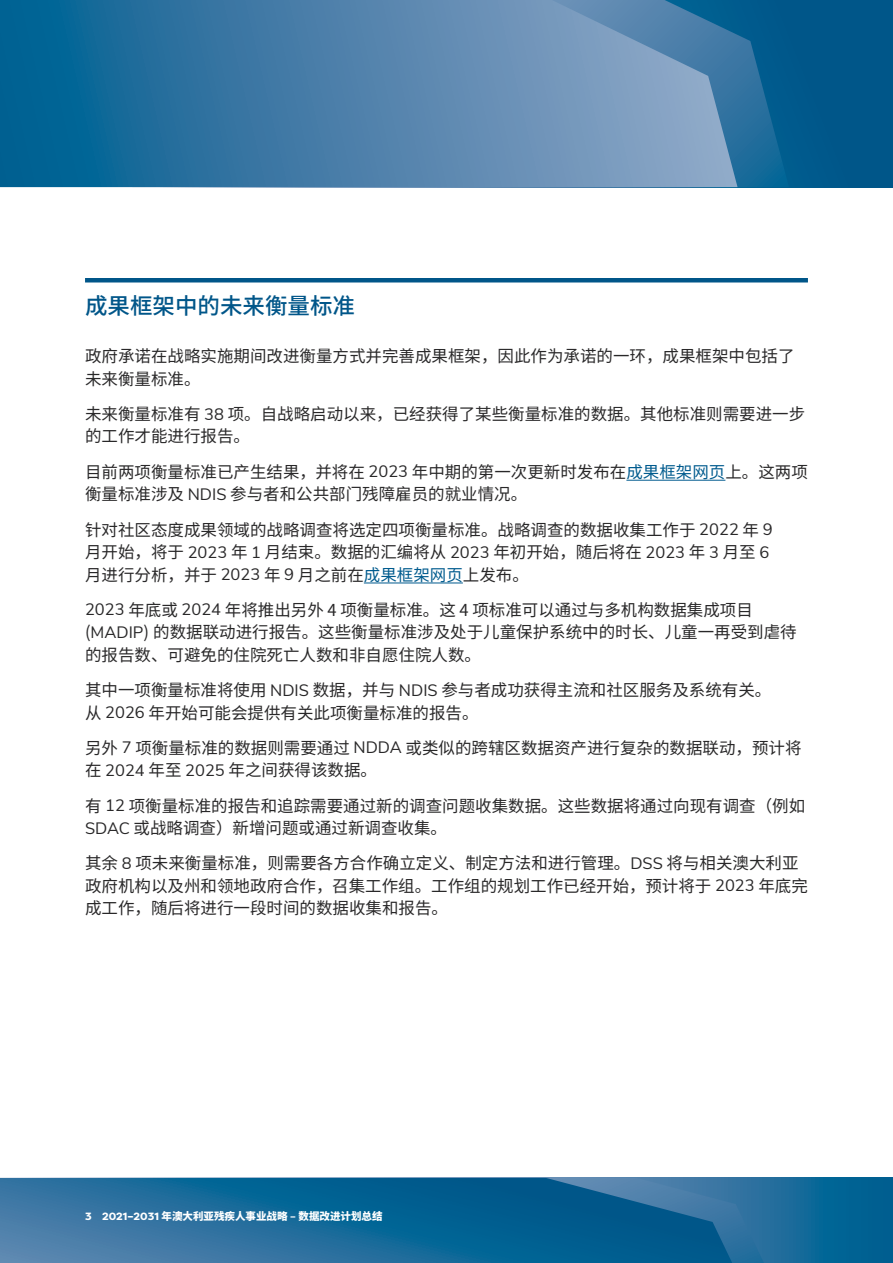
<style>
.page{position:relative;width:893px;height:1263px;background:#fff}
.page>*{position:absolute;margin:0;border:0;box-sizing:border-box;transform-origin:0 0}
.t1{font:500 22.5px "Noto Sans CJ Ksc";color:#005689}
.t2{font:16.5px/22.5px "Noto Sans CJ Ksc";color:#292829}
.t3{font:900 10.5px "Noto Sans CJ Ksc";color:#fff}
.s1{font-family:"Nunito Sans"}
.s2{color:#005b8e}
.s3{font-family:"Filson Pro";font-weight:800}
</style>
<div class="page">
<svg style="left:770px;top:1178px;width:123px;height:85px;background:#096595"></svg>
<svg style="left:738px;top:1178px;width:32px;height:85px;background:#2a6f9e"></svg>
<svg style="left:0;top:1178px;width:738px;height:85px;background:#1c6a99"></svg>
<div style="left:0;top:0;width:893px;height:187px;background:#005689"></div>
<svg style="left:737px;top:34px;width:52px;height:153px"></svg>
<svg style="left:0;top:0;width:737px;height:187px;background:#4880aa"></svg>
<hr style="left:85px;top:278px;width:723px;height:4px;background:#005689">
<hr style="left:626px;top:480px;width:99px;height:1px;background:#005b8e">
<hr style="left:364px;top:582px;width:99px;height:1px;background:#005b8e">
<h2 class="t1" style="left:85px;top:293px;width:271px">成果框架中的未来衡量标准</h2>
<p class="t2" style="left:85px;top:345px;width:711px">政府承诺在战略实施期间改进衡量方式并完善成果框架，因此作为承诺的一环，成果框架中包括了未来衡量标准。</p>
<p class="t2" style="left:85px;top:403px;width:722px">未来衡量标准有 <span class="s1">38</span> 项。自战略启动以来，已经获得了某些衡量标准的数据。其他标准则需要进一步的工作才能进行报告。</p>
<p class="t2" style="left:85px;top:461px;width:724px">目前两项衡量标准已产生结果，并将在 <span class="s1">2023</span> 年中期的第一次更新时发布在<span class="s2">成果框架网页</span>上。这两项衡量标准涉及 <span class="s1">NDIS</span> 参与者和公共部门残障雇员的就业情况。</p>
<p class="t2" style="left:85px;top:519px;width:689px">针对社区态度成果领域的战略调查将选定四项衡量标准。战略调查的数据收集工作于 <span class="s1">2022</span> 年 <span class="s1">9</span>月开始，将于 <span class="s1">2023</span> 年 <span class="s1">1</span> 月结束。数据的汇编将从 <span class="s1">2023</span> 年初开始，随后将在 <span class="s1">2023</span> 年 <span class="s1">3</span> 月至 <span class="s1">6</span>月进行分析，并于 <span class="s1">2023</span> 年 <span class="s1">9</span> 月之前在<span class="s2">成果框架网页</span>上发布。</p>
<p class="t2" style="left:85px;top:599px;width:713px"><span class="s1">2023</span> 年底或 <span class="s1">2024</span> 年将推出另外 4 项衡量标准。这 4 项标准可以通过与多机构数据集成项目(<span class="s1">MADIP</span>) 的数据联动进行报告。这些衡量标准涉及处于儿童保护系统中的时长、儿童一再受到虐待的报告数、可避免的住院死亡人数和非自愿住院人数。</p>
<p class="t2" style="left:85px;top:679px;width:688px">其中一项衡量标准将使用 <span class="s1">NDIS</span> 数据，并与 <span class="s1">NDIS</span> 参与者成功获得主流和社区服务及系统有关。从 <span class="s1">2026</span> 年开始可能会提供有关此项衡量标准的报告。</p>
<p class="t2" style="left:85px;top:737px;width:718px">另外 <span class="s1">7</span> 项衡量标准的数据则需要通过 <span class="s1">NDDA</span> 或类似的跨辖区数据资产进行复杂的数据联动，预计将在 <span class="s1">2024</span> 年至 <span class="s1">2025</span> 年之间获得该数据。</p>
<p class="t2" style="left:85px;top:795px;width:722px">有 <span class="s1">12</span> 项衡量标准的报告和追踪需要通过新的调查问题收集数据。这些数据将通过向现有调查（例如<br><span class="s1">SDAC</span> 或战略调查）新增问题或通过新调查收集。</p>
<p class="t2" style="left:85px;top:852px;width:724px">其余 <span class="s1">8</span> 项未来衡量标准，则需要各方合作确立定义、制定方法和进行管理。<span class="s1">DSS</span> 将与相关澳大利亚政府机构以及州和领地政府合作，召集工作组。工作组的规划工作已经开始，预计将于 <span class="s1">2023</span> 年底完成工作，随后将进行一段时间的数据收集和报告。</p>
<p class="t3" style="left:85px;top:1210px;width:299px"><span class="s3">3 2021–2031</span> 年澳大利亚残疾人事业战略 – 数据改进计划总结</p>
</div>
